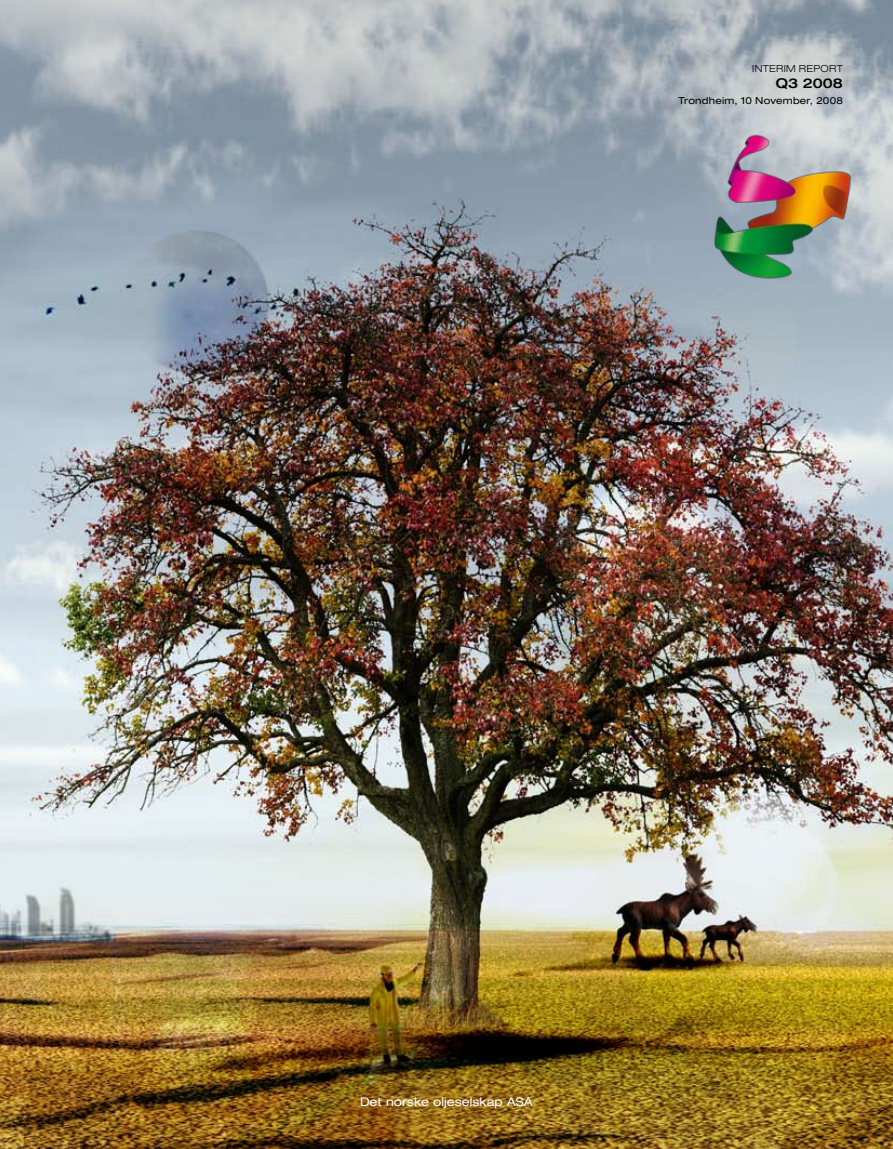
<style>
.page{position:relative;width:893px;height:1149px;background:#fff}
.page>*{position:absolute;margin:0;border:0;box-sizing:border-box;transform-origin:0 0}
.t1{font:500 expanded 13.5px "Helvetica Neue";color:#000}
.t2{font:expanded 12px "Helvetica Neue";color:#fff}
.t3{font:expanded 9.75px "Helvetica Neue";letter-spacing:.025em;color:#000}
.t4{font:300 expanded 9.75px "Helvetica Neue";letter-spacing:.03em;color:#000}
</style>
<div class="page">
<img style="left:0;top:0;width:893px;height:1148px">
<img style="left:705px;top:126px;width:153px;height:160px">
<p class="t4" style="left:752px;top:62px;width:92px">INTERIM REPORT</p>
<h1 class="t1" style="left:776px;top:74px;width:68px">Q3 2008</h1>
<p class="t3" style="left:678px;top:95px;width:166px">Trondheim, 10 November, 2008</p>
<p class="t2" style="left:360px;top:1093px;width:174px">Det norske oljeselskap ASA</p>
</div>
